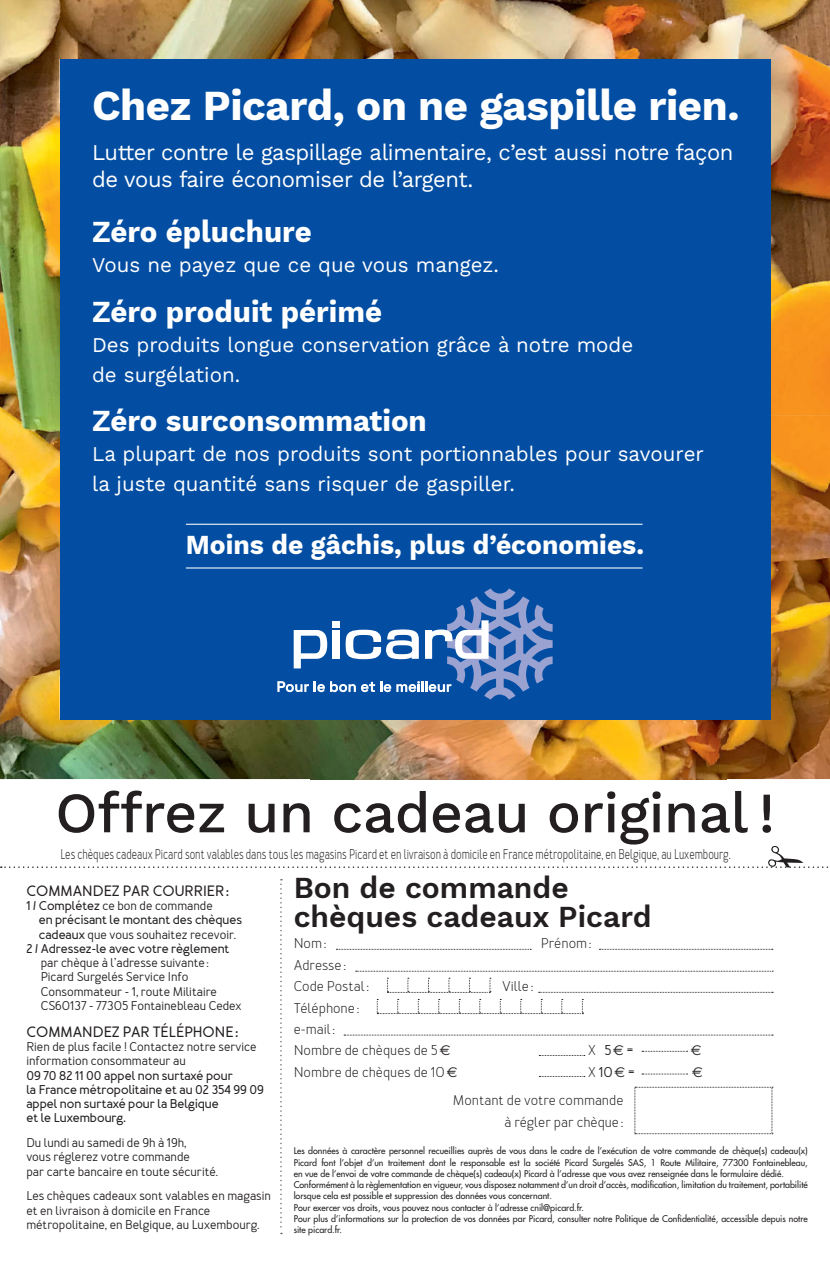
<style>
.page{position:relative;width:830px;height:1263px;background:#fff}
.page>*{position:absolute;margin:0;border:0;box-sizing:border-box;transform-origin:0 0}
.t1{font:500 57px "Work Sans";letter-spacing:-.01em;color:#231f20}
.t2{font:700 42px "Work Sans";letter-spacing:-.01em;color:#fff}
.t3{font:700 30px "Work Sans";color:#fff}
.t4{font:600 30px/28.5px "Work Sans";color:#231f20}
.t5{font:700 27px "Work Sans";color:#fff}
.t6{font:22.5px/27px "Work Sans";letter-spacing:-.02em;color:#fff}
.t7{font:21px/30px "Work Sans";color:#fff}
.t8{font:700 15px "Merlo Round";color:#231f20}
.t9{font:14.25px/21.5px "Merlo";color:#231f20}
.t10{font:14.25px "Merlo";color:#231f20;scale:.75 1}
.t11{font:500 14.25px "Merlo";color:#231f20}
.t12{font:14.25px "Euro Sans Std";color:#231f20}
.t13{font:500 12.75px/14.2px "Merlo";color:#231f20}
.t14{font:700 12.75px/14.2px "Merlo Round";color:#231f20}
.t15{font:500 9px/11.2px "Futura Std";color:#231f20}
.s1{font-family:"Merlo Round";font-weight:700}
.s2{font-family:"Euro Sans Std"}
.s3{font-weight:400}
.s4{font-family:"Euro Sans Std";font-weight:400}
</style>
<div class="page">
<svg style="left:336px;top:949px;width:195px;height:1px"></svg>
<svg style="left:599px;top:949px;width:173px;height:1px"></svg>
<svg style="left:355px;top:971px;width:417px;height:1px"></svg>
<svg style="left:538px;top:992px;width:234px;height:1px"></svg>
<svg style="left:344px;top:1035px;width:428px;height:1px"></svg>
<svg style="left:641px;top:1051px;width:46px;height:1px"></svg>
<svg style="left:641px;top:1074px;width:46px;height:1px"></svg>
<svg style="left:539px;top:1055px;width:45px;height:1px"></svg>
<svg style="left:539px;top:1076px;width:45px;height:1px"></svg>
<svg style="left:387px;top:978px;width:103px;height:15px"></svg>
<svg style="left:376px;top:999px;width:207px;height:15px"></svg>
<svg style="left:634px;top:1087px;width:138px;height:47px"></svg>
<svg style="left:280px;top:879px;width:2px;height:355px"></svg>
<svg style="left:1px;top:846px;width:828px;height:22px"></svg>
<img style="left:726px;top:0;width:103px;height:779px">
<img style="left:311px;top:0;width:415px;height:59px">
<img style="left:311px;top:719px;width:415px;height:60px">
<img style="left:0;top:0;width:311px;height:104px">
<img style="left:0;top:676px;width:311px;height:103px">
<img style="left:0;top:104px;width:60px;height:572px">
<div style="left:60px;top:59px;width:710px;height:660px;background:#034ea2"></div>
<hr style="left:186px;top:567px;width:456px;height:1px;background:#fff">
<hr style="left:186px;top:524px;width:456px;height:1px;background:#fff">
<svg style="left:277px;top:588px;width:275px;height:112px"></svg>
<h2 class="t2" style="left:92px;top:74px;width:648px">Chez Picard, on ne gaspille rien.</h2>
<h3 class="t6" style="left:92px;top:138px;width:642px">Lutter contre le gaspillage alimentaire, c’est aussi notre façon de vous faire économiser de l’argent.</h3>
<h3 class="t3" style="left:92px;top:209px;width:221px">Zéro épluchure</h3>
<h3 class="t7" style="left:92px;top:249px;width:408px">Vous ne payez que ce que vous mangez.</h3>
<h3 class="t3" style="left:92px;top:288px;width:291px">Zéro produit périmé</h3>
<h3 class="t7" style="left:92px;top:328px;width:542px">Des produits longue conservation grâce à notre mode de surgélation.</h3>
<h3 class="t3" style="left:92px;top:398px;width:336px">Zéro surconsommation</h3>
<h3 class="t7" style="left:92px;top:438px;width:613px">La plupart de nos produits sont portionnables pour savourer la juste quantité sans risquer de gaspiller.</h3>
<h3 class="t5" style="left:186px;top:525px;width:459px">Moins de gâchis, plus d’économies.</h3>
<h1 class="t1" style="left:55px;top:769px;width:720px">Offrez un cadeau original !</h1>
<h3 class="t10" style="left:60px;top:846px;width:895px">Les chèques cadeaux Picard sont valables dans tous les magasins Picard et en livraison à domicile en France métropolitaine, en Belgique, au Luxembourg.</h3>
<h3 class="t8" style="left:26px;top:881px;width:204px">COMMANDEZ PAR COURRIER :</h3>
<h3 class="t13" style="left:26px;top:899px;width:188px"><span class="s1">1 / Complétez</span> ce bon de commande</h3>
<h3 class="t14" style="left:39px;top:913px;width:205px">en précisant le montant des chèques</h3>
<h3 class="t13" style="left:39px;top:927px;width:199px"><span class="s1">cadeaux</span> que vous souhaitez recevoir.</h3>
<h3 class="t14" style="left:26px;top:942px;width:204px">2 / Adressez-le avec votre règlement</h3>
<h3 class="t13" style="left:41px;top:956px;width:202px">par chèque à l’adresse suivante :<br>Picard Surgelés Service Info Consommateur - 1, route Militaire CS60137 - 77305 Fontainebleau Cedex</h3>
<h3 class="t8" style="left:26px;top:1022px;width:213px">COMMANDEZ PAR TÉLÉPHONE :</h3>
<h3 class="t13" style="left:26px;top:1040px;width:231px">Rien de plus facile ! Contactez notre service information consommateur au</h3>
<h3 class="t14" style="left:26px;top:1069px;width:239px">09 70 82 11 00 appel non surtaxé pour<br>la France métropolitaine et au 02 354 99 09 appel non surtaxé pour la Belgique<br>et le Luxembourg.</h3>
<h3 class="t13" style="left:26px;top:1136px;width:193px">Du lundi au samedi de 9h à 19h,<br>vous réglerez votre commande<br>par carte bancaire en toute sécurité.</h3>
<h3 class="t13" style="left:26px;top:1189px;width:246px">Les chèques cadeaux sont valables en magasin et en livraison à domicile en France métropolitaine, en Belgique, au Luxembourg.</h3>
<h3 class="t4" style="left:293px;top:872px;width:359px">Bon de commande chèques cadeaux Picard</h3>
<h3 class="t9" style="left:293px;top:933px;width:34px">Nom :</h3>
<h3 class="t9" style="left:540px;top:933px;width:52px">Prénom :</h3>
<h3 class="t9" style="left:293px;top:954px;width:77px">Adresse :<br>Code Postal :</h3>
<h3 class="t9" style="left:502px;top:976px;width:33px">Ville :</h3>
<h3 class="t9" style="left:293px;top:997px;width:158px">Téléphone :<br>e-mail :<br>Nombre de chèques de 5 <span class="s2">€</span></h3>
<h3 class="t11" style="left:587px;top:1042px;width:47px"><span class="s3">X</span> 5 <span class="s4">€</span> =</h3>
<h3 class="t12" style="left:690px;top:1042px;width:12px">€</h3>
<h3 class="t9" style="left:293px;top:1061px;width:165px">Nombre de chèques de 10 <span class="s2">€</span></h3>
<h3 class="t11" style="left:587px;top:1063px;width:48px"><span class="s3">X</span> 10 <span class="s4">€</span> =</h3>
<h3 class="t12" style="left:691px;top:1063px;width:12px">€</h3>
<h3 class="t9" style="left:452px;top:1090px;width:172px;text-align:right">Montant de votre commande à régler par chèque :</h3>
<p class="t15" style="left:293px;top:1145px;width:515px">Les données à caractère personnel recueillies auprès de vous dans le cadre de l’exécution de votre commande de chèque(s) cadeau(x)<br>Picard font l’objet d’un traitement dont le responsable est la société Picard Surgelés SAS, 1 Route Militaire, 77300 Fontainebleau, en vue de l’envoi de votre commande de chèque(s) cadeau(x) Picard à l’adresse que vous avez renseignée dans le formulaire dédié.<br>Conformément à la règlementation en vigueur, vous disposez notamment d’un droit d’accès, modification, limitation du traitement, portabilité lorsque cela est possible et suppression des données vous concernant.<br>Pour exercer vos droits, vous pouvez nous contacter à l’adresse cnil@picard.fr.<br>Pour plus d’informations sur la protection de vos données par Picard, consulter notre Politique de Confidentialité, accessible depuis notre site picard.fr.</p>
</div>
